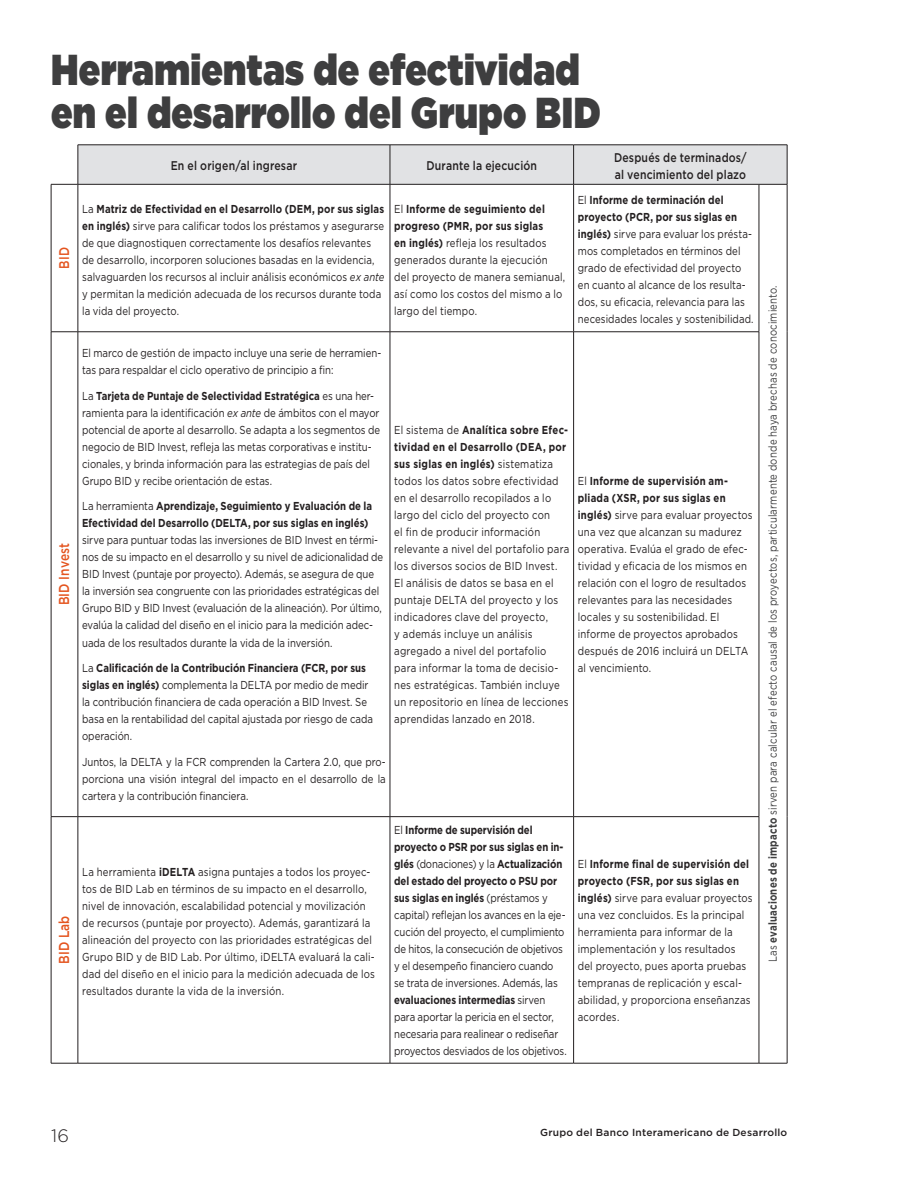
<style>
.page{position:relative;width:915px;height:1191px;background:#fff}
.page>*{position:absolute;margin:0;border:0;box-sizing:border-box;transform-origin:0 0}
.t1{font:900 43.2px/42.5px "Gotham";letter-spacing:.005em;color:#3e3e3f;scale:.83 1}
.t2{font:300 18px "Gotham";color:#231f20}
.t3{font:500 14.4px "Gotham";letter-spacing:.015em;color:#e4541f;scale:.83 1}
.t4{font:500 14.1px "Gotham";color:#e4541f;scale:.83 1}
.t5{font:500 12.6px/17px "Gotham";letter-spacing:.015em;color:#231f20;scale:.83 1}
.t6{font:11.55px/17px "Gotham";letter-spacing:.005em;color:#231f20;scale:.83 1}
.t7{font:11.55px/17px "Gotham";letter-spacing:.025em;color:#231f20;scale:.83 1}
.t8{font:11.55px/17px "Gotham";letter-spacing:-.015em;color:#231f20;scale:.83 1}
.t9{font:11.55px "Gotham";letter-spacing:.02em;color:#3e3e3f;scale:.83 1}
.t10{font:700 11.55px/17px "Gotham";color:#231f20;scale:.83 1}
.t11{font:500 10.2px "Gotham";letter-spacing:.025em;color:#231f20}
.s1{font-weight:700}
.s2{font-style:italic}
.s3{font-weight:400}
</style>
<div class="page">
<hr style="left:51px;top:184px;width:1px;height:147px;background:#231f20">
<svg style="left:51px;top:331px;width:27px;height:1px"></svg>
<hr style="left:51px;top:332px;width:1px;height:484px;background:#231f20">
<svg style="left:51px;top:816px;width:27px;height:1px"></svg>
<hr style="left:51px;top:817px;width:1px;height:246px;background:#231f20">
<svg style="left:51px;top:1063px;width:27px;height:1px"></svg>
<hr style="left:78px;top:184px;width:1px;height:147px;background:#231f20">
<hr style="left:389px;top:184px;width:1px;height:147px;background:#231f20">
<hr style="left:573px;top:184px;width:1px;height:147px;background:#231f20">
<svg style="left:51px;top:144px;width:736px;height:41px;background:#d8d8da"></svg>
<hr style="left:758px;top:184px;width:1px;height:147px;background:#231f20">
<hr style="left:786px;top:184px;width:1px;height:148px;background:#231f20">
<hr style="left:786px;top:332px;width:1px;height:484px;background:#231f20">
<hr style="left:786px;top:816px;width:1px;height:247px;background:#231f20">
<svg style="left:758px;top:1063px;width:29px;height:1px"></svg>
<hr style="left:78px;top:331px;width:312px;height:1px;background:#231f20">
<hr style="left:78px;top:332px;width:1px;height:484px;background:#231f20">
<hr style="left:390px;top:331px;width:183px;height:1px;background:#231f20">
<hr style="left:389px;top:332px;width:1px;height:484px;background:#231f20">
<hr style="left:573px;top:331px;width:185px;height:1px;background:#231f20">
<hr style="left:573px;top:332px;width:1px;height:484px;background:#231f20">
<hr style="left:758px;top:332px;width:1px;height:484px;background:#231f20">
<hr style="left:78px;top:816px;width:312px;height:1px;background:#231f20">
<hr style="left:78px;top:817px;width:1px;height:246px;background:#231f20">
<hr style="left:390px;top:816px;width:183px;height:1px;background:#231f20">
<hr style="left:389px;top:817px;width:1px;height:246px;background:#231f20">
<hr style="left:573px;top:816px;width:185px;height:1px;background:#231f20">
<hr style="left:573px;top:817px;width:1px;height:246px;background:#231f20">
<hr style="left:758px;top:817px;width:1px;height:246px;background:#231f20">
<hr style="left:78px;top:1063px;width:312px;height:1px;background:#231f20">
<hr style="left:390px;top:1063px;width:183px;height:1px;background:#231f20">
<hr style="left:573px;top:1063px;width:185px;height:1px;background:#231f20">
<h1 class="t1" style="left:51px;top:48px;width:663px">Herramientas de efectividad en el desarrollo del Grupo BID</h1>
<p class="t5" style="left:171px;top:157px;width:154px">En el origen/al ingresar</p>
<p class="t5" style="left:426px;top:157px;width:135px">Durante la ejecución</p>
<p class="t5" style="left:613px;top:148px;width:161px">Después de terminados/ al vencimiento del plazo</p>
<p class="t4" style="left:55px;top:269px;width:28px;rotate:-90deg">BID</p>
<p class="t3" style="left:55px;top:605px;width:77px;rotate:-90deg">BID Invest</p>
<p class="t3" style="left:55px;top:964px;width:60px;rotate:-90deg">BID Lab</p>
<p class="t6" style="left:82px;top:200px;width:366px">La <span class="s1">Matriz de Efectividad en el Desarrollo (DEM, por sus siglas en inglés)</span> sirve para calificar todos los préstamos y asegurarse de que diagnostiquen correctamente los desafíos relevantes de desarrollo, incorporen soluciones basadas en la evidencia, salvaguarden los recursos al incluir análisis económicos <span class="s2">ex ante </span>y permitan la medición adecuada de los recursos durante toda la vida del proyecto.</p>
<p class="t6" style="left:394px;top:200px;width:207px">El <span class="s1">Informe de seguimiento del progreso (PMR, por sus siglas<br>en inglés)</span> refleja los resultados generados durante la ejecución del proyecto de manera semianual, así como los costos del mismo a lo largo del tiempo.</p>
<p class="t6" style="left:577px;top:191px;width:213px">El <span class="s1">Informe de terminación del proyecto (PCR, por sus siglas en inglés)</span> sirve para evaluar los présta&shy;mos completados en términos del grado de efectividad del proyecto en cuanto al alcance de los resulta&shy;dos, su eficacia, relevancia para las necesidades locales y sostenibilidad.</p>
<p class="t6" style="left:82px;top:344px;width:362px">El marco de gestión de impacto incluye una serie de herramien&shy;tas para respaldar el ciclo operativo de principio a fin:</p>
<p class="t6" style="left:82px;top:387px;width:360px">La <span class="s1">Tarjeta de Puntaje de Selectividad Estratégica</span> es una her&shy;ramienta para la identificación <span class="s2">ex ante</span> de ámbitos con el mayor potencial de aporte al desarrollo. Se adapta a los segmentos de negocio de BID Invest, refleja las metas corporativas e institu&shy;cionales, y brinda información para las estrategias de país del Grupo BID y recibe orientación de estas.</p>
<p class="t10" style="left:82px;top:498px;width:351px"><span class="s3">La herramienta</span> Aprendizaje, Seguimiento y Evaluación de la<br>Efectividad del Desarrollo (DELTA, por sus siglas en inglés)</p>
<p class="t6" style="left:82px;top:531px;width:364px">sirve para puntuar todas las inversiones de BID Invest en térmi&shy;nos de su impacto en el desarrollo y su nivel de adicionalidad de BID Invest (puntaje por proyecto). Además, se asegura de que la inversión sea congruente con las prioridades estratégicas del Grupo BID y BID Invest (evaluación de la alineación). Por último, evalúa la calidad del diseño en el inicio para la medición adec&shy;uada de los resultados durante la vida de la inversión.</p>
<p class="t6" style="left:82px;top:659px;width:352px">La <span class="s1">Calificación de la Contribución Financiera (FCR, por sus siglas en inglés)</span> complementa la DELTA por medio de medir la contribución financiera de cada operación a BID Invest. Se basa en la rentabilidad del capital ajustada por riesgo de cada operación.</p>
<p class="t6" style="left:82px;top:752px;width:367px;text-align:justify">Juntos, la DELTA y la FCR comprenden la Cartera 2.0, que pro&shy;porciona una visión integral del impacto en el desarrollo de la cartera y la contribución financiera.</p>
<p class="t6" style="left:82px;top:863px;width:354px">La herramienta <span class="s1">iDELTA</span> asigna puntajes a todos los proyec&shy;tos de BID Lab en términos de su impacto en el desarrollo, nivel de innovación, escalabilidad potencial y movilización de recursos (puntaje por proyecto). Además, garantizará la alineación del proyecto con las prioridades estratégicas del Grupo BID y de BID Lab. Por último, iDELTA evaluará la cali&shy;dad del diseño en el inicio para la medición adecuada de los resultados durante la vida de la inversión.</p>
<p class="t7" style="left:394px;top:421px;width:212px">El sistema de <span class="s1">Analítica sobre Efec&shy;tividad en el Desarrollo (DEA, por sus siglas en inglés)</span> sistematiza todos los datos sobre efectividad en el desarrollo recopilados a lo largo del ciclo del proyecto con<br>el fin de producir información relevante a nivel del portafolio para los diversos socios de BID Invest.<br>El análisis de datos se basa en el puntaje DELTA del proyecto y los indicadores clave del proyecto,<br>y además incluye un análisis agregado a nivel del portafolio para informar la toma de decisio&shy;nes estratégicas. También incluye un repositorio en línea de lecciones aprendidas lanzado en 2018.</p>
<p class="t8" style="left:394px;top:821px;width:209px">El <span class="s1">Informe de supervisión del proyecto o PSR por sus siglas en in&shy;glés</span> (donaciones) y la <span class="s1">Actualización del estado del proyecto o PSU por sus siglas en inglés</span> (préstamos y capital) reflejan los avances en la eje&shy;cución del proyecto, el cumplimiento de hitos, la consecución de objetivos y el desempeño financiero cuando se trata de inversiones. Además, las <span class="s1">evaluaciones intermedias</span> sirven para aportar la pericia en el sector, necesaria para realinear o rediseñar proyectos desviados de los objetivos.</p>
<p class="t6" style="left:577px;top:472px;width:212px">El <span class="s1">Informe de supervisión am&shy;pliada (XSR, por sus siglas en inglés)</span> sirve para evaluar proyectos una vez que alcanzan su madurez operativa. Evalúa el grado de efec&shy;tividad y eficacia de los mismos en relación con el logro de resultados relevantes para las necesidades locales y su sostenibilidad. El informe de proyectos aprobados después de 2016 incluirá un DELTA al vencimiento.</p>
<p class="t6" style="left:577px;top:855px;width:212px">El <span class="s1">Informe final de supervisión del proyecto (FSR, por sus siglas en inglés)</span> sirve para evaluar proyectos una vez concluidos. Es la principal herramienta para informar de la implementación y los resultados del proyecto, pues aporta pruebas tempranas de replicación y escal&shy;abilidad, y proporciona enseñanzas acordes.</p>
<p class="t9" style="left:765px;top:962px;width:817px;rotate:-90deg">Las <span class="s1">evaluaciones de impacto</span> sirven para calcular el efecto causal de los proyectos, particularmente donde haya brechas de conocimiento.</p>
<h2 class="t2" style="left:51px;top:1124px;width:19px">16</h2>
<p class="t11" style="left:540px;top:1125px;width:249px">Grupo del Banco Interamericano de Desarrollo</p>
</div>
